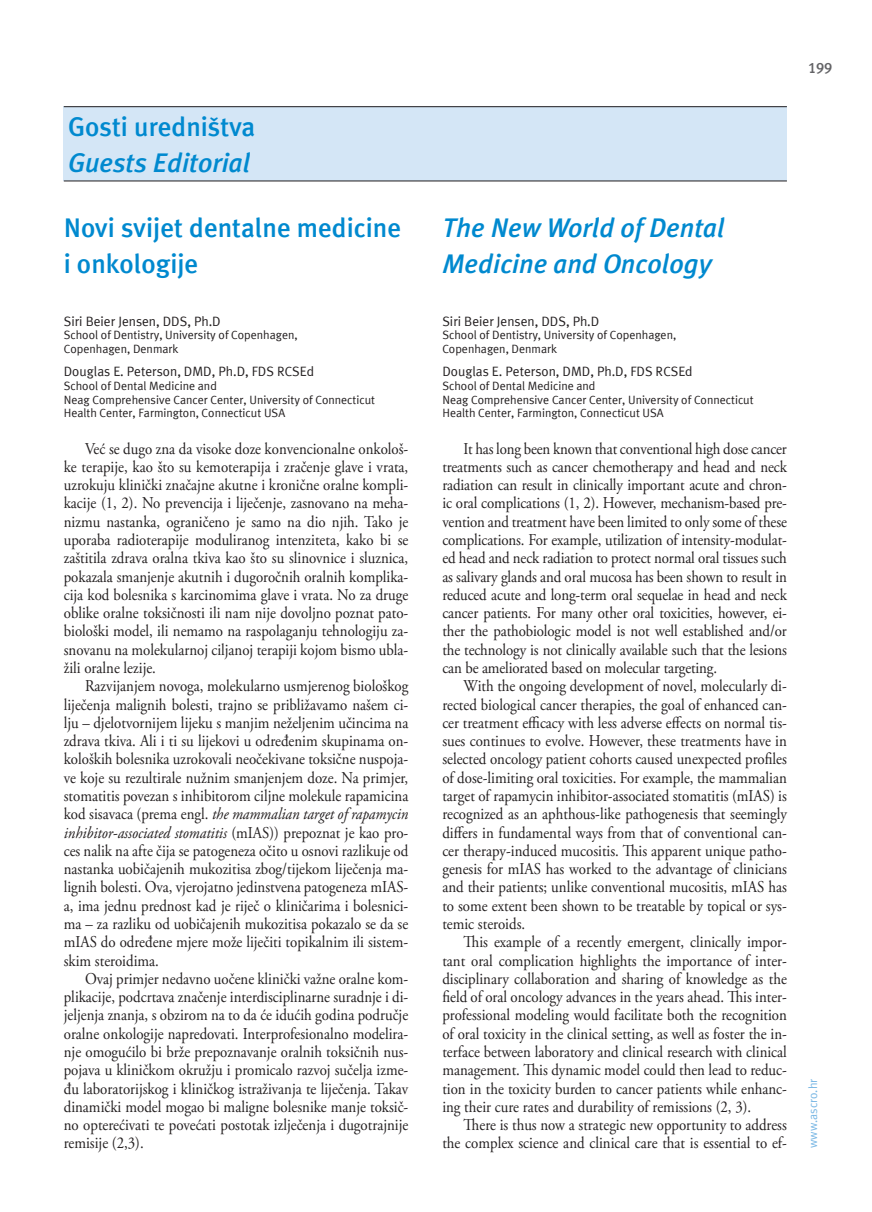
<style>
.page{position:relative;width:872px;height:1212px;background:#fff}
.page>*{position:absolute;margin:0;border:0;box-sizing:border-box;transform-origin:0 0}
.t1{font:italic 700 27px/36.3px "Meta ASC";color:#0089cf}
.t2{font:700 27px/36.3px "Meta ASC";color:#0089cf}
.t3{font:16.5px/18.3px "Adobe Garamond Pro";color:#231f20;text-align:justify;scale:.9 1}
.t4{font:700 15px "Meta ASC";color:#636366}
.t5{font:13.5px "Meta ASC";color:#231f20}
.t6{font:12px/13.8px "Meta ASC";color:#231f20}
.t7{font:12px "Meta ASC";color:#77b6e4}
.s1{font-style:italic}
</style>
<div class="page">
<div style="left:64px;top:107px;width:723px;height:74px;background:#d4e6f6"></div>
<hr style="left:64px;top:106px;width:723px;height:1px;background:#231f20">
<hr style="left:64px;top:181px;width:723px;height:1px;background:#231f20">
<h1 class="t2" style="left:68px;top:109px;width:189px">Gosti uredništva</h1>
<h1 class="t1" style="left:68px;top:145px;width:184px">Guests Editorial</h1>
<h1 class="t2" style="left:64px;top:209px;width:339px">Novi svijet dentalne medicine i onkologije</h1>
<p class="t5" style="left:64px;top:313px;width:158px">Siri Beier Jensen, DDS, Ph.D</p>
<p class="t6" style="left:64px;top:328px;width:235px">School of Dentistry, University of Copenhagen,<br>Copenhagen, Denmark</p>
<p class="t5" style="left:64px;top:363px;width:252px">Douglas E. Peterson, DMD, Ph.D, FDS RCSEd</p>
<p class="t6" style="left:64px;top:379px;width:313px">School of Dental Medicine and<br>Neag Comprehensive Cancer Center, University of Connecticut<br>Health Center, Farmington, Connecticut USA</p>
<p class="t3" style="left:64px;top:440px;width:384px;text-indent:21px">Već se dugo zna da visoke doze konvencionalne onkološ&shy;ke terapije, kao što su kemoterapija i zračenje glave i vrata, uzrokuju klinički značajne akutne i kronične oralne kompli&shy;kacije (1, 2). No prevencija i liječenje, zasnovano na meha&shy;nizmu nastanka, ograničeno je samo na dio njih. Tako je uporaba radioterapije moduliranog intenziteta, kako bi se zaštitila zdrava oralna tkiva kao što su slinovnice i sluznica, pokazala smanjenje akutnih i dugoročnih oralnih komplika&shy;cija kod bolesnika s karcinomima glave i vrata. No za druge oblike oralne toksičnosti ili nam nije dovoljno poznat pato&shy;biološki model, ili nemamo na raspolaganju tehnologiju za&shy;snovanu na molekularnoj ciljanoj terapiji kojom bismo ubla&shy;žili oralne lezije.</p>
<p class="t3" style="left:64px;top:677px;width:384px;text-indent:21px">Razvijanjem novoga, molekularno usmjerenog biološkog liječenja malignih bolesti, trajno se približavamo našem ci&shy;lju – djelotvornijem lijeku s manjim neželjenim učincima na zdrava tkiva. Ali i ti su lijekovi u određenim skupinama on&shy;koloških bolesnika uzrokovali neočekivane toksične nuspoja&shy;ve koje su rezultirale nužnim smanjenjem doze. Na primjer, stomatitis povezan s inhibitorom ciljne molekule rapamicina kod sisavaca (prema engl. <span class="s1">the mammalian target of rapamycin inhibitor-associated stomatitis</span> (mIAS)) prepoznat je kao pro&shy;ces nalik na afte čija se patogeneza očito u osnovi razlikuje od nastanka uobičajenih mukozitisa zbog/tijekom liječenja ma&shy;lignih bolesti. Ova, vjerojatno jedinstvena patogeneza mIAS&shy;a, ima jednu prednost kad je riječ o kliničarima i bolesnici&shy;ma – za razliku od uobičajenih mukozitisa pokazalo se da se mIAS do određene mjere može liječiti topikalnim ili sistem&shy;skim steroidima.</p>
<p class="t3" style="left:64px;top:970px;width:384px;text-indent:21px">Ovaj primjer nedavno uočene klinički važne oralne kom&shy;plikacije, podcrtava značenje interdisciplinarne suradnje i di&shy;jeljenja znanja, s obzirom na to da će idućih godina područje oralne onkologije napredovati. Interprofesionalno modelira&shy;nje omogućilo bi brže prepoznavanje oralnih toksičnih nus&shy;pojava u kliničkom okružju i promicalo razvoj sučelja izme&shy;đu laboratorijskog i kliničkog istraživanja te liječenja. Takav dinamički model mogao bi maligne bolesnike manje toksič&shy;no opterećivati te povećati postotak izlječenja i dugotrajnije remisije (2,3).</p>
<p class="t4" style="left:808px;top:59px;width:26px">199</p>
<h1 class="t1" style="left:442px;top:209px;width:284px">The New World of Dental<br>Medicine and Oncology</h1>
<p class="t5" style="left:442px;top:313px;width:158px">Siri Beier Jensen, DDS, Ph.D</p>
<p class="t6" style="left:442px;top:328px;width:235px">School of Dentistry, University of Copenhagen,<br>Copenhagen, Denmark</p>
<p class="t5" style="left:442px;top:363px;width:252px">Douglas E. Peterson, DMD, Ph.D, FDS RCSEd</p>
<p class="t6" style="left:442px;top:379px;width:313px">School of Dental Medicine and<br>Neag Comprehensive Cancer Center, University of Connecticut<br>Health Center, Farmington, Connecticut USA</p>
<p class="t3" style="left:442px;top:440px;width:384px;text-indent:21px">It has long been known that conventional high dose cancer treatments such as cancer chemotherapy and head and neck radiation can result in clinically important acute and chron&shy;ic oral complications (1, 2). However, mechanism-based pre&shy;vention and treatment have been limited to only some of these complications. For example, utilization of intensity-modulat&shy;ed head and neck radiation to protect normal oral tissues such as salivary glands and oral mucosa has been shown to result in reduced acute and long-term oral sequelae in head and neck cancer patients. For many other oral toxicities, however, ei&shy;ther the pathobiologic model is not well established and/or the technology is not clinically available such that the lesions can be ameliorated based on molecular targeting.</p>
<p class="t3" style="left:442px;top:677px;width:384px;text-indent:21px">With the ongoing development of novel, molecularly di&shy;rected biological cancer therapies, the goal of enhanced can&shy;cer treatment efficacy with less adverse effects on normal tis&shy;sues continues to evolve. However, these treatments have in selected oncology patient cohorts caused unexpected profiles of dose-limiting oral toxicities. For example, the mammalian target of rapamycin inhibitor-associated stomatitis (mIAS) is recognized as an aphthous-like pathogenesis that seemingly differs in fundamental ways from that of conventional can&shy;cer therapy-induced mucositis. This apparent unique patho&shy;genesis for mIAS has worked to the advantage of clinicians and their patients; unlike conventional mucositis, mIAS has to some extent been shown to be treatable by topical or sys&shy;temic steroids.</p>
<p class="t3" style="left:442px;top:933px;width:384px;text-indent:21px">This example of a recently emergent, clinically impor&shy;tant oral complication highlights the importance of inter&shy;disciplinary collaboration and sharing of knowledge as the field of oral oncology advances in the years ahead. This inter&shy;professional modeling would facilitate both the recognition of oral toxicity in the clinical setting, as well as foster the in&shy;terface between laboratory and clinical research with clinical management. This dynamic model could then lead to reduc&shy;tion in the toxicity burden to cancer patients while enhanc&shy;ing their cure rates and durability of remissions (2, 3).</p>
<p class="t3" style="left:442px;top:1116px;width:384px;text-align:right">There is thus now a strategic new opportunity to address the complex science and clinical care that is essential to ef-</p>
<p class="t7" style="left:806px;top:1148px;width:71px;rotate:-90deg">www.ascro.hr</p>
</div>
